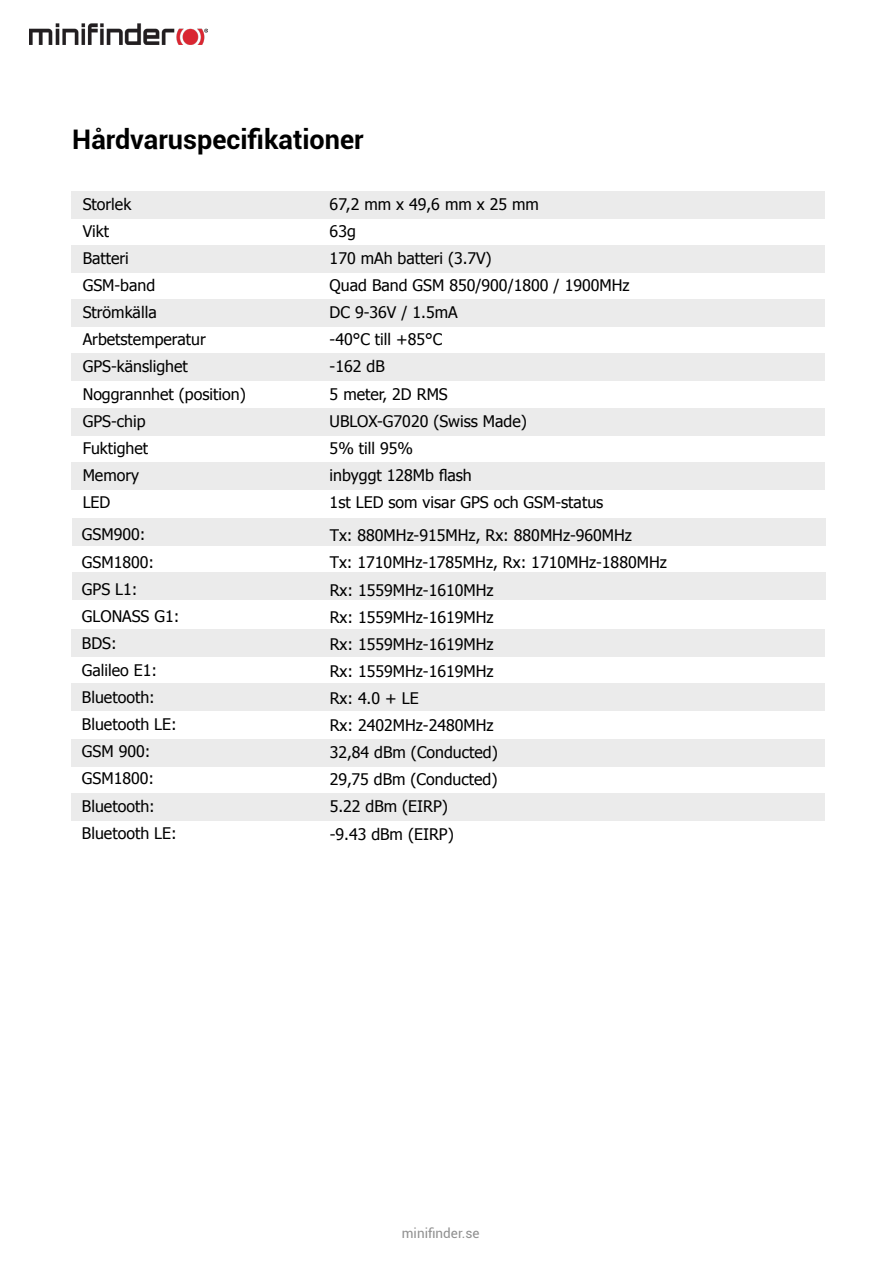
<style>
.page{position:relative;width:893px;height:1263px;background:#fff}
.page>*{position:absolute;margin:0;border:0;box-sizing:border-box;transform-origin:0 0}
.t1{font:700 27px "Roboto";color:#000}
.t2{font:15.9px/27.2px "Tahoma";color:#000}
.t3{font:13.5px "Roboto";color:#909090}
</style>
<div class="page">
<div style="left:71px;top:191px;width:753px;height:27px;background:#ebebeb"></div>
<div style="left:71px;top:245px;width:753px;height:27px;background:#ebebeb"></div>
<div style="left:71px;top:299px;width:753px;height:28px;background:#ebebeb"></div>
<div style="left:71px;top:354px;width:753px;height:27px;background:#ebebeb"></div>
<div style="left:71px;top:408px;width:753px;height:27px;background:#ebebeb"></div>
<div style="left:71px;top:462px;width:753px;height:27px;background:#ebebeb"></div>
<div style="left:72px;top:518px;width:753px;height:28px;background:#ebebeb"></div>
<div style="left:72px;top:573px;width:753px;height:27px;background:#ebebeb"></div>
<div style="left:71px;top:629px;width:753px;height:27px;background:#ebebeb"></div>
<div style="left:71px;top:683px;width:753px;height:27px;background:#ebebeb"></div>
<div style="left:71px;top:740px;width:753px;height:27px;background:#ebebeb"></div>
<div style="left:71px;top:794px;width:753px;height:27px;background:#ebebeb"></div>
<img style="left:29px;top:23px;width:178px;height:22px">
<h1 class="t1" style="left:72px;top:120px;width:293px">Hårdvaruspecifikationer</h1>
<p class="t2" style="left:83px;top:190px;width:165px;text-indent:-11px"><sup>v</sup> Storlek<br>Vikt<br>Batteri<br>GSM-band<br>Strömkälla<br>Arbetstemperatur<br>GPS-känslighet<br>Noggrannhet (position)<br>GPS-chip<br>Fuktighet<br>Memory<br>LED</p>
<p class="t2" style="left:330px;top:190px;width:301px">67,2 mm x 49,6 mm x 25 mm<br>63g<br>170 mAh batteri (3.7V)<br>Quad Band GSM 850/900/1800 / 1900MHz<br>DC 9-36V / 1.5mA<br>-40°C till +85°C<br>-162 dB<br>5 meter, 2D RMS<br>UBLOX-G7020 (Swiss Made)<br>5% till 95%<br>inbyggt 128Mb flash<br>1st LED som visar GPS och GSM-status</p>
<p class="t2" style="left:82px;top:520px;width:99px">GSM900:<br>GSM1800:<br>GPS L1:<br>GLONASS G1:<br>BDS:<br>Galileo E1:<br>Bluetooth:<br>Bluetooth LE:<br>GSM 900:<br>GSM1800:<br>Bluetooth:<br>Bluetooth LE:</p>
<p class="t2" style="left:330px;top:521px;width:339px">Tx: 880MHz-915MHz, Rx: 880MHz-960MHz<br>Tx: 1710MHz-1785MHz, Rx: 1710MHz-1880MHz<br>Rx: 1559MHz-1610MHz<br>Rx: 1559MHz-1619MHz<br>Rx: 1559MHz-1619MHz<br>Rx: 1559MHz-1619MHz<br>Rx: 4.0 + LE<br>Rx: 2402MHz-2480MHz<br>32,84 dBm (Conducted)<br>29,75 dBm (Conducted)<br>5.22 dBm (EIRP)<br>-9.43 dBm (EIRP)</p>
<p class="t3" style="left:402px;top:1224px;width:79px">minifinder.se</p>
</div>
